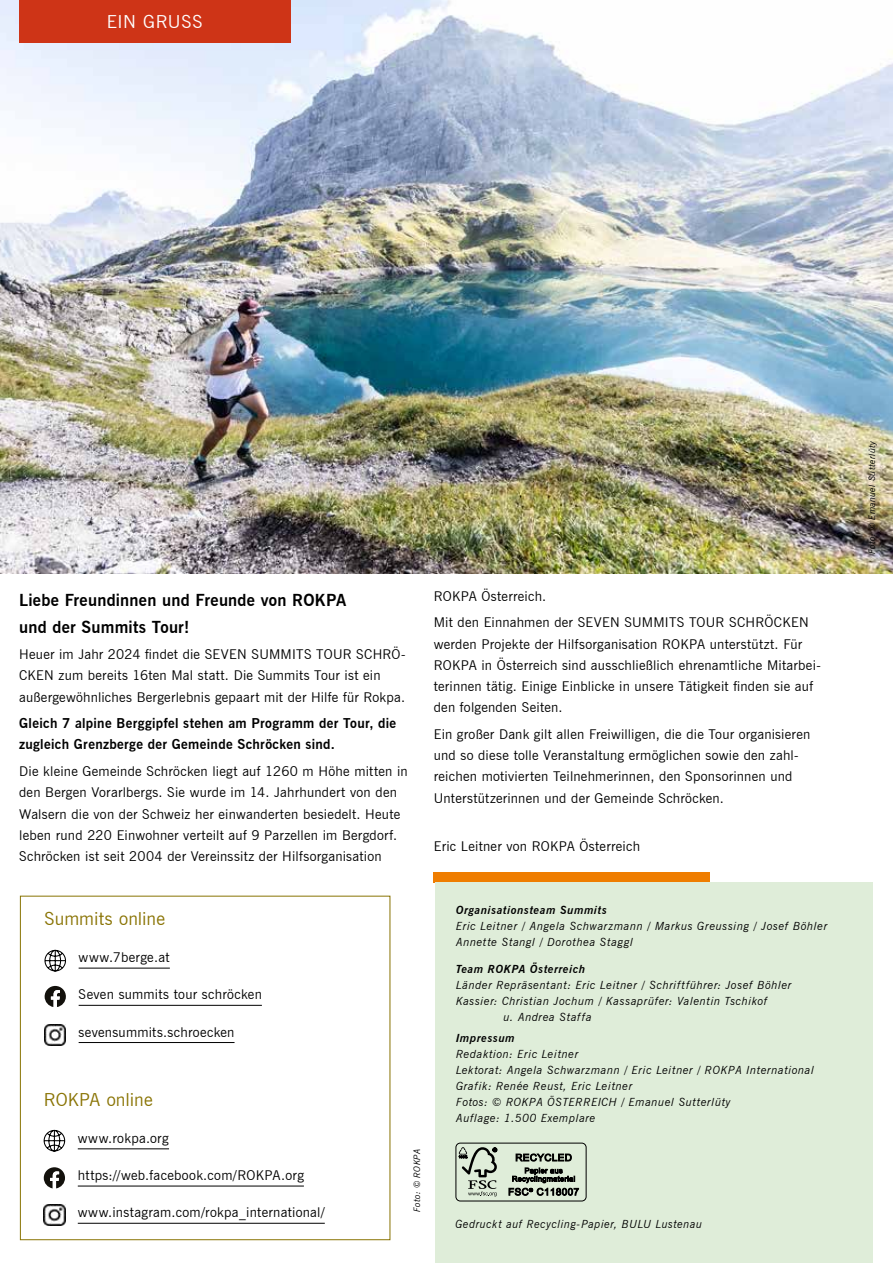
<style>
.page{position:relative;width:893px;height:1263px;background:#fff}
.page>*{position:absolute;margin:0;border:0;box-sizing:border-box;transform-origin:0 0}
.t1{font:18px "News Gothic BT";letter-spacing:.005em;color:#897303}
.t2{font:18px "News Gothic BT";letter-spacing:.03em;color:#fff}
.t3{font:700 16.5px/26.5px "News Gothic BT";letter-spacing:.015em;color:#000}
.t4{font:13.5px/21.3px "News Gothic BT";letter-spacing:.02em;color:#000}
.t5{font:700 13.5px/21.3px "News Gothic BT";letter-spacing:.025em;color:#000}
.t6{font:italic 11.25px/15.9px "News Gothic BT";letter-spacing:.045em;color:#000}
.t7{font:italic 700 11.25px "News Gothic BT";letter-spacing:.06em;color:#000}
.t8{font:italic 9px "News Gothic BT";letter-spacing:.025em;color:#000}
</style>
<div class="page">
<img style="left:0;top:0;width:893px;height:573px">
<div style="left:434px;top:872px;width:276px;height:10px;background:#ef7d00"></div>
<div style="left:19px;top:0;width:271px;height:43px;background:#ce3417"></div>
<div style="left:20px;top:896px;width:370px;height:344px;border:1px solid #897303"></div>
<hr style="left:78px;top:1148px;width:91px;height:1px;background:#000">
<hr style="left:78px;top:1186px;width:226px;height:1px;background:#000">
<hr style="left:78px;top:1223px;width:247px;height:1px;background:#000">
<svg style="left:44px;top:1167px;width:21px;height:21px"></svg>
<img style="left:44px;top:1204px;width:21px;height:22px">
<svg style="left:43px;top:1129px;width:23px;height:23px"></svg>
<hr style="left:79px;top:968px;width:91px;height:1px;background:#000">
<hr style="left:79px;top:1005px;width:183px;height:1px;background:#000">
<hr style="left:79px;top:1042px;width:156px;height:1px;background:#000">
<svg style="left:44px;top:949px;width:22px;height:23px"></svg>
<svg style="left:45px;top:986px;width:21px;height:21px"></svg>
<img style="left:44px;top:1024px;width:21px;height:21px">
<div style="left:435px;top:882px;width:438px;height:381px;background:#dfedd9"></div>
<div style="left:455px;top:1143px;width:132px;height:58px;border:1px solid #000;border-radius:4px"></div>
<svg style="left:459px;top:1147px;width:38px;height:49px"></svg>
<svg style="left:516px;top:1153px;width:56px;height:8px"></svg>
<svg style="left:509px;top:1167px;width:70px;height:29px"></svg>
<h1 class="t2" style="left:107px;top:11px;width:97px">EIN GRUSS</h1>
<p class="t3" style="left:19px;top:587px;width:329px">Liebe Freundinnen und Freunde von ROKPA und der Summits Tour!</p>
<p class="t4" style="left:19px;top:644px;width:388px">Heuer im Jahr 2024 findet die SEVEN SUMMITS TOUR SCHRÖ-<br>CKEN zum bereits 16ten Mal statt. Die Summits Tour ist ein außergewöhnliches Bergerlebnis gepaart mit der Hilfe für Rokpa.</p>
<p class="t5" style="left:19px;top:713px;width:379px">Gleich 7 alpine Berggipfel stehen am Programm der Tour, die zugleich Grenzberge der Gemeinde Schröcken sind.</p>
<p class="t4" style="left:19px;top:760px;width:390px">Die kleine Gemeinde Schröcken liegt auf 1260 m Höhe mitten in den Bergen Vorarlbergs. Sie wurde im 14. Jahrhundert von den Walsern die von der Schweiz her einwanderten besiedelt. Heute leben rund 220 Einwohner verteilt auf 9 Parzellen im Bergdorf.<br>Schröcken ist seit 2004 der Vereinssitz der Hilfsorganisation</p>
<p class="t4" style="left:434px;top:582px;width:376px;line-height:26.5px">ROKPA Österreich.<br>Mit den Einnahmen der SEVEN SUMMITS TOUR SCHRÖCKEN</p>
<p class="t4" style="left:434px;top:633px;width:389px">werden Projekte der Hilfsorganisation ROKPA unterstützt. Für ROKPA in Österreich sind ausschließlich ehrenamtliche Mitarbei&shy;terinnen tätig. Einige Einblicke in unsere Tätigkeit finden sie auf den folgenden Seiten.</p>
<p class="t4" style="left:434px;top:723px;width:378px">Ein großer Dank gilt allen Freiwilligen, die die Tour organisieren und so diese tolle Veranstaltung ermöglichen sowie den zahl&shy;reichen motivierten Teilnehmerinnen, den Sponsorinnen und Unterstützerinnen und der Gemeinde Schröcken.</p>
<p class="t4" style="left:434px;top:835px;width:208px">Eric Leitner von ROKPA Österreich</p>
<h1 class="t1" style="left:45px;top:908px;width:122px">Summits online</h1>
<p class="t4" style="left:79px;top:946px;width:92px">www.7berge.at</p>
<p class="t4" style="left:79px;top:984px;width:185px">Seven summits tour schröcken</p>
<p class="t4" style="left:79px;top:1021px;width:157px">sevensummits.schroecken</p>
<h1 class="t1" style="left:44px;top:1088px;width:110px">ROKPA online</h1>
<p class="t4" style="left:78px;top:1127px;width:92px">www.rokpa.org</p>
<p class="t4" style="left:78px;top:1164px;width:228px">https://web.facebook.com/ROKPA.org</p>
<p class="t4" style="left:78px;top:1202px;width:248px">www.instagram.com/rokpa_international/</p>
<p class="t8" style="left:412px;top:1212px;width:65px;rotate:-90deg">Foto: © ROKPA</p>
<p class="t7" style="left:456px;top:903px;width:153px">Organisationsteam Summits</p>
<p class="t6" style="left:456px;top:918px;width:373px">Eric Leitner / Angela Schwarzmann / Markus Greussing / Josef Böhler<br>Annette Stangl / Dorothea Staggl</p>
<p class="t7" style="left:456px;top:962px;width:131px">Team ROKPA Österreich</p>
<p class="t6" style="left:456px;top:977px;width:337px">Länder Repräsentant: Eric Leitner / Schriftführer: Josef Böhler</p>
<p class="t6" style="left:456px;top:992px;width:313px">Kassier: Christian Jochum / Kassaprüfer: Valentin Tschikof</p>
<p class="t6" style="left:503px;top:1008px;width:90px">u. Andrea Staffa</p>
<p class="t7" style="left:456px;top:1031px;width:60px">Impressum</p>
<p class="t6" style="left:456px;top:1046px;width:360px">Redaktion: Eric Leitner<br>Lektorat: Angela Schwarzmann / Eric Leitner / ROKPA International Grafik: Renée Reust, Eric Leitner<br>Fotos: © ROKPA ÖSTERREICH / Emanuel Sutterlüty<br>Auflage: 1.500 Exemplare</p>
<p class="t6" style="left:455px;top:1216px;width:248px">Gedruckt auf Recycling-Papier, BULU Lustenau</p>
<p class="t8" style="left:866px;top:554px;width:115px;rotate:-90deg">Foto: © Emanuel Sutterlüty</p>
</div>
